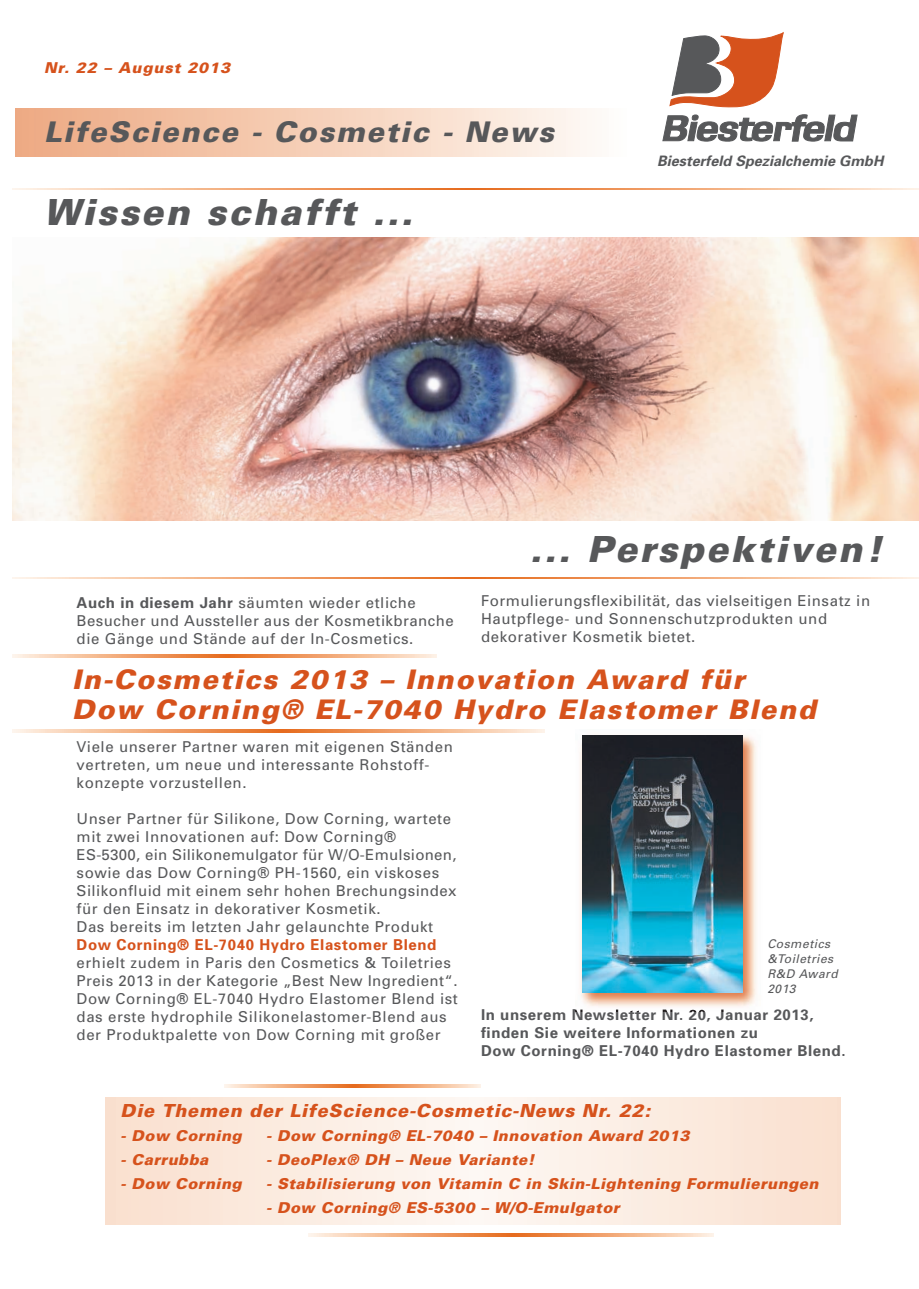
<style>
.page{position:relative;width:919px;height:1289px;background:#fff}
.page>*{position:absolute;margin:0;border:0;box-sizing:border-box;transform-origin:0 0}
.t1{font:italic 900 36px "Univers";letter-spacing:.065em;color:#57585a}
.t2{font:italic 900 28.5px "Univers";letter-spacing:.065em;color:#57585a}
.t3{font:italic 900 27px/30px "Univers";letter-spacing:.065em;color:#d6521c}
.t4{font:italic 900 18px "Univers";letter-spacing:.045em;color:#d6521c}
.t5{font:15px/18px "Univers";letter-spacing:.04em;color:#57585a}
.t6{font:italic 900 15px "Univers";letter-spacing:.035em;color:#d6521c}
.t7{font:700 15px/18px "Univers";letter-spacing:.04em;color:#57585a}
.t8{font:700 15px "Univers";letter-spacing:.04em;color:#d6521c}
.t9{font:italic 900 15px "Univers";letter-spacing:.065em;color:#d6521c}
.t10{font:italic 700 14.4px "Univers";letter-spacing:.005em;color:#57585a}
.t11{font:italic 12px/15px "Univers";letter-spacing:.045em;color:#57585a}
.s1{font-weight:700}
</style>
<div class="page">
<svg style="left:669px;top:32px;width:114px;height:75px"></svg>
<svg style="left:662px;top:115px;width:195px;height:26px"></svg>
<div style="left:15px;top:109px;width:611px;height:48px;background:linear-gradient(to right,#eda880,#fffbf7)"></div>
<img style="left:13px;top:237px;width:905px;height:283px">
<svg style="left:13px;top:188px;width:905px;height:2px;background:#f1ac7c"></svg>
<svg style="left:13px;top:577px;width:905px;height:1px"></svg>
<svg style="left:13px;top:654px;width:424px;height:3px"></svg>
<svg style="left:13px;top:729px;width:531px;height:3px;background:#f1ab7c"></svg>
<svg style="left:106px;top:1097px;width:734px;height:127px;background:#fbebe0"></svg>
<svg style="left:225px;top:1084px;width:255px;height:3px"></svg>
<svg style="left:309px;top:1233px;width:404px;height:3px"></svg>
<img style="left:580px;top:735px;width:177px;height:276px">
<img style="left:576px;top:1009px;width:58px;height:2px">
<img style="left:583px;top:736px;width:159px;height:256px">
<p class="t9" style="left:44px;top:63px;width:188px">Nr. 22 – August 2013</p>
<h2 class="t2" style="left:44px;top:121px;width:511px">LifeScience - Cosmetic - News</h2>
<h1 class="t1" style="left:44px;top:199px;width:370px">Wissen schafft ...</h1>
<p class="t10" style="left:657px;top:155px;width:228px">Biesterfeld Spezialchemie GmbH</p>
<p class="t5" style="left:77px;top:595px;width:378px"><span class="s1">Auch in diesem Jahr</span> säumten wieder etliche<br>Besucher und Aussteller aus der Kosmetikbranche die Gänge und Stände auf der In-Cosmetics.</p>
<h1 class="t1" style="left:529px;top:535px;width:354px">... Perspektiven!</h1>
<p class="t5" style="left:481px;top:593px;width:390px">Formulierungsflexibilität, das vielseitigen Einsatz in<br>Hautpflege- und Sonnenschutzprodukten und dekorativer Kosmetik bietet.</p>
<h3 class="t3" style="left:72px;top:667px;width:745px">In-Cosmetics 2013 – Innovation Award für<br>Dow Corning® EL-7040 Hydro Elastomer Blend</h3>
<p class="t5" style="left:77px;top:739px;width:378px">Viele unserer Partner waren mit eigenen Ständen vertreten, um neue und interessante Rohstoff&shy;konzepte vorzustellen.</p>
<p class="t5" style="left:77px;top:811px;width:381px">Unser Partner für Silikone, Dow Corning, wartete mit zwei Innovationen auf: Dow Corning® ES-5300, ein Silikonemulgator für W/O-Emulsionen, sowie das Dow Corning® PH-1560, ein viskoses Silikonfluid mit einem sehr hohen Brechungsindex für den Einsatz in dekorativer Kosmetik.<br>Das bereits im letzten Jahr gelaunchte Produkt</p>
<p class="t8" style="left:77px;top:939px;width:361px">Dow Corning® EL-7040 Hydro Elastomer Blend</p>
<p class="t5" style="left:77px;top:955px;width:383px">erhielt zudem in Paris den Cosmetics &amp; Toiletries Preis 2013 in der Kategorie „Best New Ingredient“.<br>Dow Corning® EL-7040 Hydro Elastomer Blend ist das erste hydrophile Silikonelastomer-Blend aus der Produktpalette von Dow Corning mit großer</p>
<p class="t11" style="left:767px;top:937px;width:72px">Cosmetics &amp;Toiletries<br>R&amp;D Award<br>2013</p>
<p class="t7" style="left:481px;top:1007px;width:366px">In unserem Newsletter Nr. 20, Januar 2013, finden Sie weitere Informationen zu<br>Dow Corning® EL-7040 Hydro Elastomer Blend.</p>
<p class="t4" style="left:120px;top:1104px;width:531px">Die Themen der LifeScience-Cosmetic-News Nr. 22:</p>
<p class="t6" style="left:120px;top:1130px;width:123px">- Dow Corning</p>
<p class="t6" style="left:266px;top:1130px;width:425px">- Dow Corning® EL-7040 – Innovation Award 2013</p>
<p class="t6" style="left:120px;top:1154px;width:89px">- Carrubba</p>
<p class="t6" style="left:266px;top:1154px;width:270px">- DeoPlex® DH – Neue Variante!</p>
<p class="t6" style="left:120px;top:1178px;width:123px">- Dow Corning</p>
<p class="t6" style="left:266px;top:1178px;width:554px">- Stabilisierung von Vitamin C in Skin-Lightening Formulierungen</p>
<p class="t6" style="left:266px;top:1202px;width:355px">- Dow Corning® ES-5300 – W/O-Emulgator</p>
</div>
